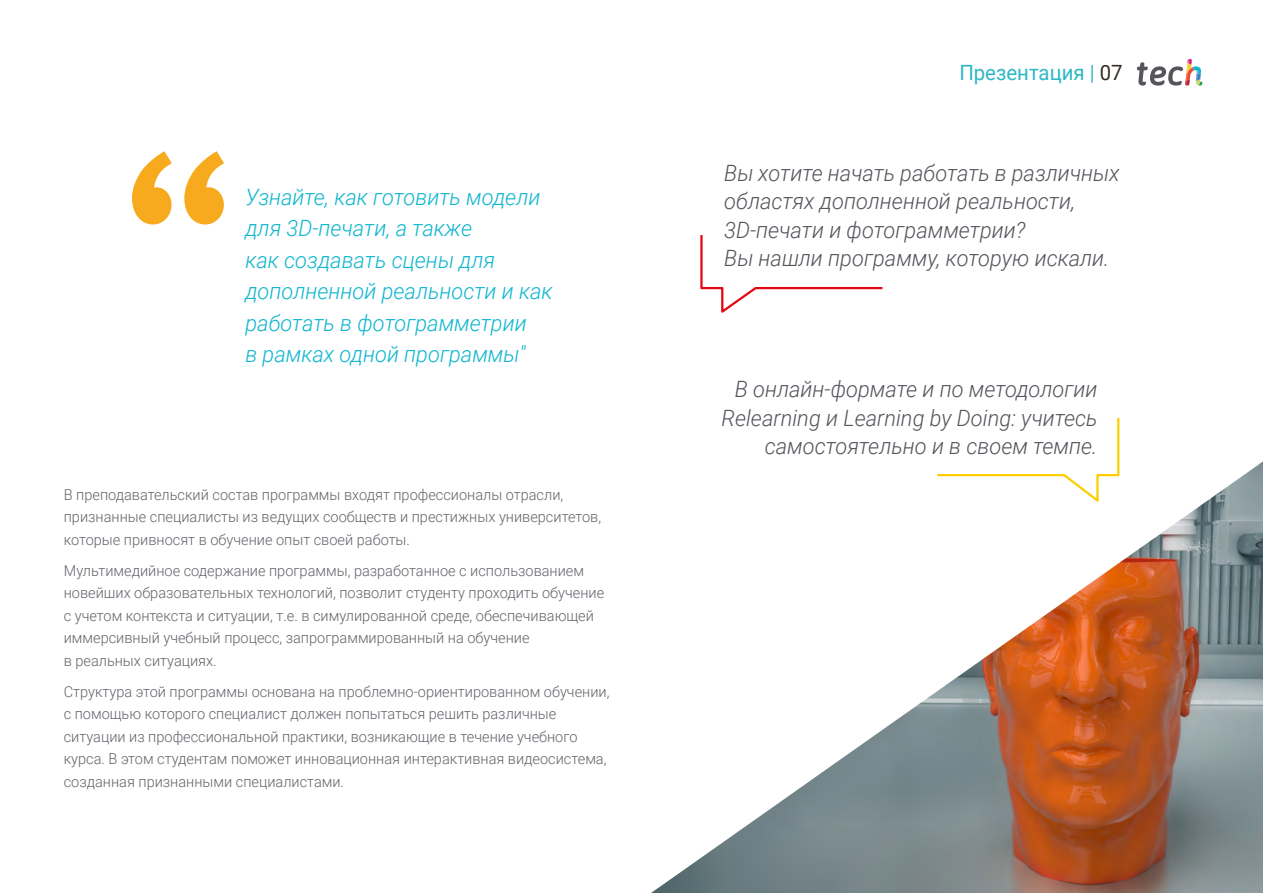
<style>
.page{position:relative;width:1263px;height:893px;background:#fff}
.page>*{position:absolute;margin:0;border:0;box-sizing:border-box;transform-origin:0 0}
.t1{font:italic 300 22.5px/28.5px "Roboto";color:#52555b;text-align:right}
.t2{font:italic 300 22.5px/31.5px "Roboto";color:#0fb6cf}
.t3{font:21px "Roboto";color:#2db8c5}
.t4{font:300 15px/22.5px "Roboto";color:#61646a}
.s1{color:#312e20}
</style>
<div class="page">
<svg style="left:132px;top:151px;width:92px;height:73px"></svg>
<svg style="left:1137px;top:59px;width:65px;height:27px"></svg>
<svg style="left:1117px;top:417px;width:3px;height:44px"></svg>
<svg style="left:700px;top:235px;width:183px;height:78px"></svg>
<img style="left:651px;top:461px;width:612px;height:432px">
<h1 class="t2" style="left:245px;top:180px;width:309px">Узнайте, как готовить модели для 3D-печати, а также<br>как создавать сцены для дополненной реальности и как работать в фотограмметрии<br>в рамках одной программы"</h1>
<p class="t4" style="left:64px;top:482px;width:539px">В преподавательский состав программы входят профессионалы отрасли, признанные специалисты из ведущих сообществ и престижных университетов, которые привносят в обучение опыт своей работы.</p>
<p class="t4" style="left:64px;top:558px;width:542px">Мультимедийное содержание программы, разработанное с использованием новейших образовательных технологий, позволит студенту проходить обучение с учетом контекста и ситуации, т.е. в симулированной среде, обеспечивающей иммерсивный учебный процесс, запрограммированный на обучение<br>в реальных ситуациях.</p>
<p class="t4" style="left:64px;top:679px;width:547px">Структура этой программы основана на проблемно-ориентированном обучении, с помощью которого специалист должен попытаться решить различные ситуации из профессиональной практики, возникающие в течение учебного курса. В этом студентам поможет инновационная интерактивная видеосистема, созданная признанными специалистами.</p>
<h2 class="t3" style="left:959px;top:57px;width:165px">Презентация | <span class="s1">07</span></h2>
<h1 class="t1" style="left:724px;top:157px;width:397px;text-align:left">Вы хотите начать работать в различных областях дополненной реальности, 3D-печати и фотограмметрии?<br>Вы нашли программу, которую искали.</h1>
<h1 class="t1" style="left:721px;top:374px;width:377px">В онлайн-формате и по методологии<br>Relearning и Learning by Doing: учитесь самостоятельно и в своем темпе.</h1>
</div>
